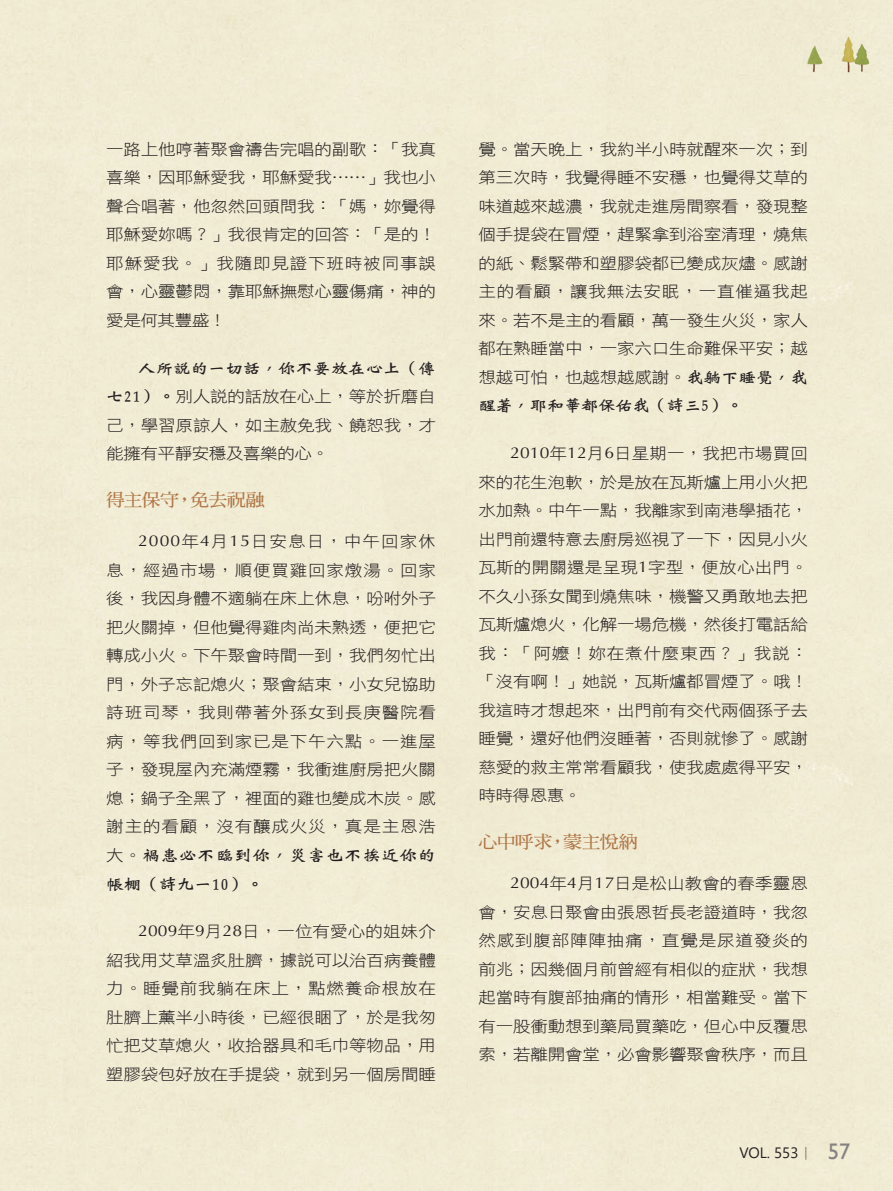
<style>
.page{position:relative;width:893px;height:1191px;background:#fff}
.page>*{position:absolute;margin:0;border:0;box-sizing:border-box;transform-origin:0 0}
.中標{font:17.55px "DF Ming W7 WIN BF";letter-spacing:-.03em;color:#b07646;scale:1.08 1}
.t1{font:16.2px/28.5px "DF Wei Bei W7 WIN BF";letter-spacing:.02em;color:#231f20;scale:1.11 1}
.t2{font:15.75px/28.5px "DF Hei W3 WIN BF";letter-spacing:-.01em;color:#231f20;text-align:justify;scale:1.11 1}
.t3{font:15px "Segoe UI";color:#231f20}
.s1{font-family:"DF Wei Bei W7 WIN BF"}
.s2{font-family:"Optima"}
.s3{font-family:"DF Hei W3 WIN BF";font-size:15.75px}
.s4{font-family:"Adobe Ming Std";font-weight:300}
.s5{font-family:"Gill Sans";font-size:22.5px;color:#868281}
</style>
<div class="page">
<img style="left:777px;top:0;width:104px;height:84px">
<p class="t2" style="left:106px;top:135px;width:298px">一路上他哼著聚會禱告完唱的副歌：「我真喜樂，因耶穌愛我，耶穌愛我……」我也小聲合唱著，他忽然回頭問我：「媽，妳覺得耶穌愛妳嗎？」我很肯定的回答：「是的！耶穌愛我。」我隨即見證下班時被同事誤會，心靈鬱悶，靠耶穌撫慰心靈傷痛，神的愛是何其豐盛！</p>
<p class="t2" style="left:106px;top:353px;width:298px;text-indent:32px"><span class="s1">人所說的一切話，你不要放在心上（傳七21）。</span>別人說的話放在心上，等於折磨自己，學習原諒人，如主赦免我、饒恕我，才能擁有平靜安穩及喜樂的心。</p>
<p class="中標" style="left:106px;top:491px;width:148px">得主保守，免去祝融</p>
<p class="t2" style="left:106px;top:527px;width:298px;text-indent:32px"><span class="s2">2000</span>年<span class="s2">4</span>月<span class="s2">15</span>日安息日，中午回家休息，經過市場，順便買雞回家燉湯。回家後，我因身體不適躺在床上休息，吩咐外子把火關掉，但他覺得雞肉尚未熟透，便把它轉成小火。下午聚會時間一到，我們匆忙出門，外子忘記熄火；聚會結束，小女兒協助詩班司琴，我則帶著外孫女到長庚醫院看病，等我們回到家已是下午六點。一進屋子，發現屋內充滿煙霧，我衝進廚房把火關熄；鍋子全黑了，裡面的雞也變成木炭。感謝主的看顧，沒有釀成火災，真是主恩浩</p>
<p class="t1" style="left:106px;top:841px;width:298px"><span class="s3">大。</span>禍患必不臨到你，災害也不挨近你的帳棚（詩九一10）。</p>
<p class="t2" style="left:106px;top:917px;width:298px;text-indent:32px"><span class="s2">2009</span>年<span class="s2">9</span>月<span class="s2">28</span>日，一位有愛心的姐妹介紹我用艾草溫炙肚臍，據說可以治百病養體力。睡覺前我躺在床上，點燃養命根放在肚臍上薰半小時後，已經很睏了，於是我匆忙把艾草熄火，收拾器具和毛巾等物品，用塑膠袋包好放在手提袋，就到另一個房間睡</p>
<p class="t2" style="left:478px;top:135px;width:298px">覺。當天晚上，我約半小時就醒來一次；到第三次時，我覺得睡不安穩，也覺得艾草的味道越來越濃，我就走進房間察看，發現整個手提袋在冒煙，趕緊拿到浴室清理，燒焦的紙、鬆緊帶和塑膠袋都已變成灰燼。感謝主的看顧，讓我無法安眠，一直催逼我起來。若不是主的看顧，萬一發生火災，家人都在熟睡當中，一家六口生命難保平安；越想越可怕，也越想越感謝。<span class="s1">我躺下睡覺，我醒著，耶和華都保佑我（詩三5）。</span></p>
<p class="t2" style="left:478px;top:439px;width:298px;text-indent:32px"><span class="s2">2010</span>年<span class="s2">12</span>月<span class="s2">6</span>日星期一，我把市場買回來的花生泡軟，於是放在瓦斯爐上用小火把水加熱。中午一點，我離家到南港學插花，出門前還特意去廚房巡視了一下，因見小火瓦斯的開關還是呈現<span class="s2">1</span>字型，便放心出門。不久小孫女聞到燒焦味，機警又勇敢地去把瓦斯爐熄火，化解一場危機，然後打電話給我：「阿嬤！妳在煮什麼東西？」我說：「沒有啊！」她說，瓦斯爐都冒煙了。哦！我這時才想起來，出門前有交代兩個孫子去睡覺，還好他們沒睡著，否則就慘了。感謝慈愛的救主常常看顧我，使我處處得平安，時時得恩惠。</p>
<p class="中標" style="left:478px;top:833px;width:149px">心中呼求，蒙主悅納</p>
<p class="t2" style="left:478px;top:869px;width:298px;text-indent:32px"><span class="s2">2004</span>年<span class="s2">4</span>月<span class="s2">17</span>日是松山教會的春季靈恩會，安息日聚會由張恩哲長老證道時，我忽然感到腹部陣陣抽痛，直覺是尿道發炎的前兆；因幾個月前曾經有相似的症狀，我想起當時有腹部抽痛的情形，相當難受。當下有一股衝動想到藥局買藥吃，但心中反覆思索，若離開會堂，必會影響聚會秩序，而且</p>
<p class="t3" style="left:739px;top:1138px;width:112px">VOL. 553<span class="s4">｜</span> <span class="s5">57</span></p>
</div>
